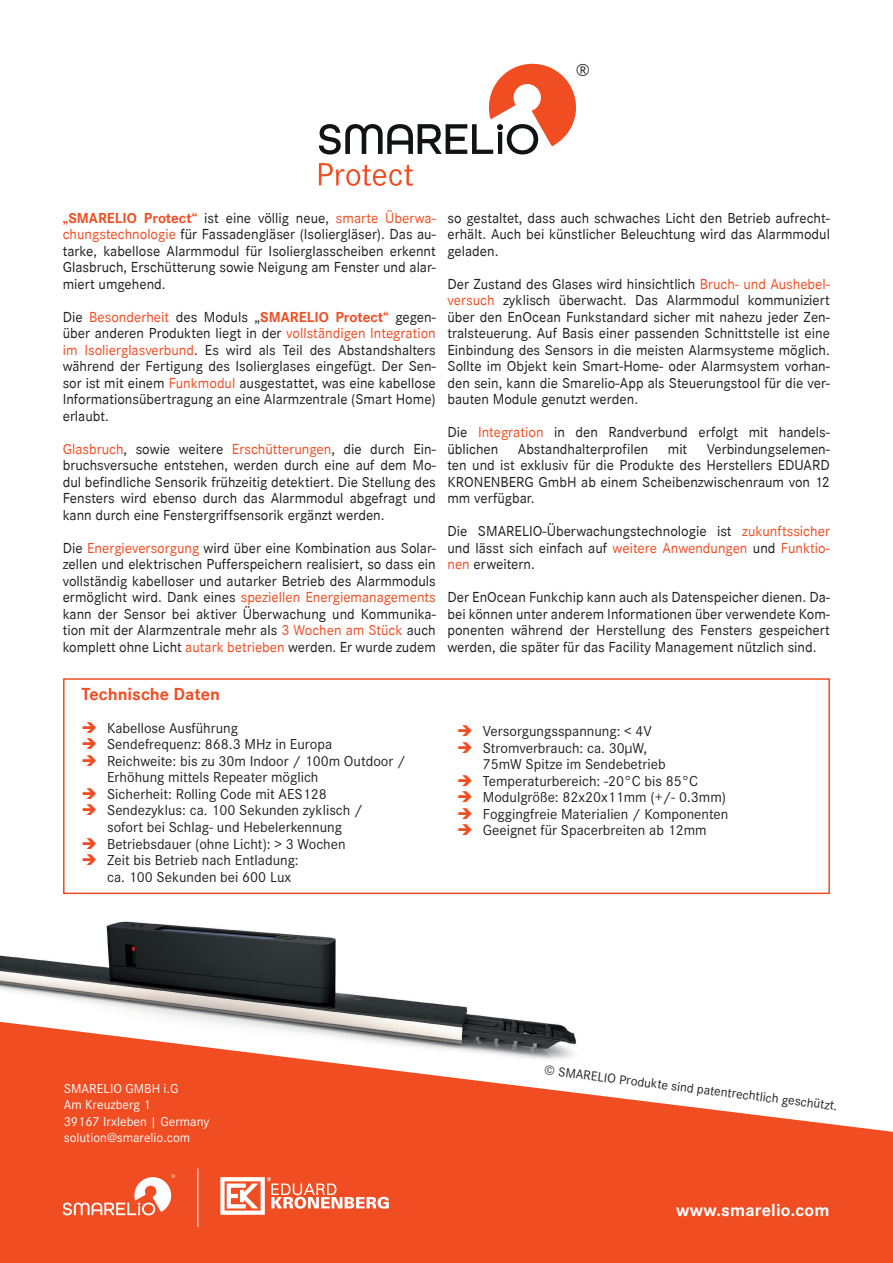
<style>
.page{position:relative;width:893px;height:1263px;background:#fff}
.page>*{position:absolute;margin:0;border:0;box-sizing:border-box;transform-origin:0 0}
.t1{font:700 18px "Corporate S Pro";letter-spacing:.01em;color:#fff}
.t2{font:700 18px "Corporate S";color:#f04d22}
.t3{font:18px "Corporate S";color:#231f20}
.t4{font:15px/16.5px "Corporate S";color:#231f20;text-align:justify}
.t5{font:15px/16.5px "Corporate S Pro";color:#231f20}
.t6{font:13.5px/16.5px "Corporate S Pro";color:#fff}
.t7{font:13.5px "Corporate S Pro";color:#231f20}
.t8{font:5.55px "Corporate S";color:#fff}
.s1{font-weight:700;color:#f04d22}
.s2{color:#f04d22}
</style>
<div class="page">
<img style="left:0;top:894px;width:590px;height:128px">
<svg style="left:0;top:1022px;width:893px;height:241px;fill:#f04d22"></svg>
<svg style="left:319px;top:64px;width:257px;height:90px"></svg>
<svg style="left:319px;top:163px;width:94px;height:23px"></svg>
<svg style="left:220px;top:1177px;width:169px;height:38px"></svg>
<svg style="left:63px;top:1177px;width:108px;height:38px"></svg>
<hr style="left:198px;top:1168px;width:1px;height:59px;background:#fff">
<div style="left:63px;top:678px;width:767px;height:216px;border:2px solid #f04d22"></div>
<p class="t3" style="left:576px;top:60px;width:16px">®</p>
<p class="t4" style="left:63px;top:209px;width:375px"><span class="s1">„SMARELIO Protect“</span> ist eine völlig neue, <span class="s2">smarte Überwa&shy;chungstechnologie</span> für Fassadengläser (Isoliergläser). Das au&shy;tarke, kabellose Alarmmodul für Isolierglasscheiben erkennt Glasbruch, Erschütterung sowie Neigung am Fenster und alar&shy;miert umgehend.</p>
<p class="t4" style="left:63px;top:308px;width:375px">Die <span class="s2">Besonderheit</span> des Moduls „<span class="s1">SMARELIO Protect“</span> gegen&shy;über anderen Produkten liegt in der <span class="s2">vollständigen Integration im Isolierglasverbund</span>. Es wird als Teil des Abstandshalters während der Fertigung des Isolierglases eingefügt. Der Sen&shy;sor ist mit einem <span class="s2">Funkmodul</span> ausgestattet, was eine kabellose Informationsübertragung an eine Alarmzentrale (Smart Home) erlaubt.</p>
<p class="t4" style="left:63px;top:440px;width:375px"><span class="s2">Glasbruch</span>, sowie weitere <span class="s2">Erschütterungen</span>, die durch Ein&shy;bruchsversuche entstehen, werden durch eine auf dem Mo&shy;dul befindliche Sensorik frühzeitig detektiert. Die Stellung des Fensters wird ebenso durch das Alarmmodul abgefragt und kann durch eine Fenstergriffsensorik ergänzt werden.</p>
<p class="t4" style="left:63px;top:539px;width:375px">Die <span class="s2">Energieversorgung</span> wird über eine Kombination aus Solar&shy;zellen und elektrischen Pufferspeichern realisiert, so dass ein vollständig kabelloser und autarker Betrieb des Alarmmoduls ermöglicht wird. Dank eines <span class="s2">speziellen Energiemanagements </span>kann der Sensor bei aktiver Überwachung und Kommunika&shy;tion mit der Alarmzentrale mehr als <span class="s2">3 Wochen am Stück</span> auch komplett ohne Licht <span class="s2">autark betrieben</span> werden. Er wurde zudem</p>
<p class="t2" style="left:82px;top:684px;width:140px">Technische Daten</p>
<p class="t5" style="left:107px;top:719px;width:300px">Kabellose Ausführung<br>Sendefrequenz: 868.3 MHz in Europa<br>Reichweite: bis zu 30m Indoor / 100m Outdoor / Erhöhung mittels Repeater möglich<br>Sicherheit: Rolling Code mit AES128<br>Sendezyklus: ca. 100 Sekunden zyklisch /<br>sofort bei Schlag- und Hebelerkennung Betriebsdauer (ohne Licht): &gt; 3 Wochen<br>Zeit bis Betrieb nach Entladung:<br>ca. 100 Sekunden bei 600 Lux</p>
<p class="t5" style="left:483px;top:722px;width:247px">Versorgungsspannung: &lt; 4V Stromverbrauch: ca. 30µW,<br>75mW Spitze im Sendebetrieb Temperaturbereich: -20°C bis 85°C Modulgröße: 82x20x11mm (+/- 0.3mm)<br>Foggingfreie Materialien / Komponenten Geeignet für Spacerbreiten ab 12mm</p>
<p class="t4" style="left:447px;top:209px;width:384px">so gestaltet, dass auch schwaches Licht den Betrieb aufrecht&shy;erhält. Auch bei künstlicher Beleuchtung wird das Alarmmodul geladen.</p>
<p class="t4" style="left:447px;top:275px;width:384px">Der Zustand des Glases wird hinsichtlich <span class="s2">Bruch- und Aushebel&shy;versuch</span> zyklisch überwacht. Das Alarmmodul kommuniziert über den EnOcean Funkstandard sicher mit nahezu jeder Zen&shy;tralsteuerung. Auf Basis einer passenden Schnittstelle ist eine Einbindung des Sensors in die meisten Alarmsysteme möglich.<br>Sollte im Objekt kein Smart-Home- oder Alarmsystem vorhan&shy;den sein, kann die Smarelio-App als Steuerungstool für die ver&shy;bauten Module genutzt werden.</p>
<p class="t4" style="left:447px;top:424px;width:384px">Die <span class="s2">Integration</span> in den Randverbund erfolgt mit handels&shy;üblichen</p>
<p class="t4" style="left:518px;top:440px;width:132px">Abstandhalterprofilen</p>
<p class="t4" style="left:668px;top:440px;width:21px">mit</p>
<p class="t4" style="left:447px;top:440px;width:384px;text-indent:259px">Verbindungselemen&shy;ten und ist exklusiv für die Produkte des Herstellers EDUARD KRONENBERG GmbH ab einem Scheibenzwischenraum von 12 mm verfügbar.</p>
<p class="t4" style="left:447px;top:523px;width:384px">Die SMARELIO-Überwachungstechnologie ist <span class="s2">zukunftssicher </span>und lässt sich einfach auf <span class="s2">weitere Anwendungen</span> und <span class="s2">Funktio&shy;nen</span> erweitern.</p>
<p class="t4" style="left:447px;top:589px;width:384px">Der EnOcean Funkchip kann auch als Datenspeicher dienen. Da&shy;bei können unter anderem Informationen über verwendete Kom&shy;ponenten während der Herstellung des Fensters gespeichert werden, die später für das Facility Management nützlich sind.</p>
<p class="t6" style="left:64px;top:1079px;width:147px">SMARELIO GMBH i.G<br>Am Kreuzberg 1<br>39167 Irxleben | Germany solution@smarelio.com</p>
<p class="t8" style="left:171px;top:1172px;width:6px">®</p>
<p class="t7" style="left:545px;top:1060px;width:297px;rotate:7deg">© SMARELIO Produkte sind patentrechtlich geschützt.</p>
<p class="t1" style="left:676px;top:1196px;width:155px">www.smarelio.com</p>
</div>
